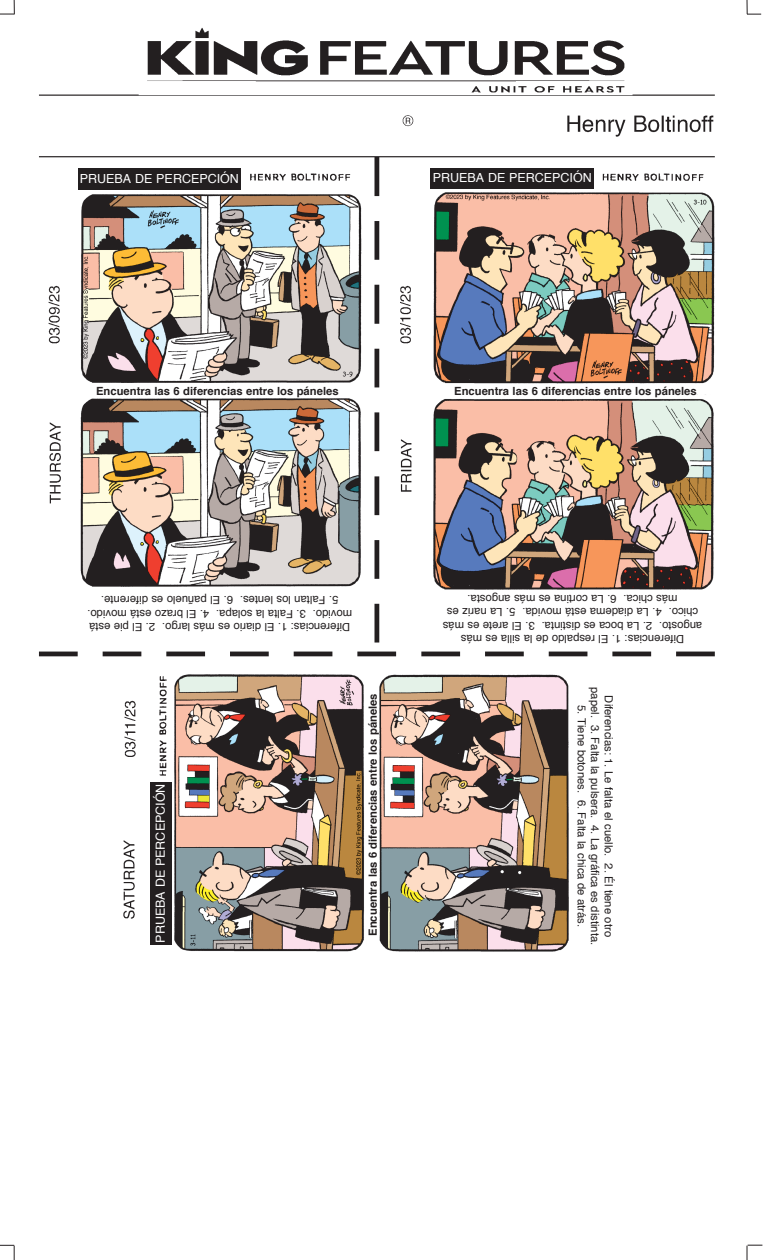
<style>
.page{position:relative;width:765px;height:1260px;background:#fff}
.page>*{position:absolute;margin:0;border:0;box-sizing:border-box;transform-origin:0 0}
.t1{font:12.5px "Helvetica";color:#fff}
.t2{font:11.25px/13.5px "Helvetica";color:#231f20}
.t3{font:700 11.25px "Helvetica";color:#231f20}
</style>
<div class="page">
<img style="left:39px;top:0;width:708px;height:919px">
<img style="left:174px;top:672px;width:396px;height:280px">
<img style="left:79px;top:193px;width:284px;height:394px">
<img style="left:431px;top:192px;width:286px;height:399px">
<svg style="left:0;top:0;width:15px;height:15px"></svg>
<svg style="left:747px;top:0;width:14px;height:15px"></svg>
<svg style="left:747px;top:1245px;width:15px;height:15px"></svg>
<svg style="left:0;top:1245px;width:15px;height:15px"></svg>
<div style="left:430px;top:168px;width:164px;height:20px;background:#231f20"></div>
<div style="left:78px;top:168px;width:163px;height:22px;background:#231f20"></div>
<div style="left:150px;top:782px;width:22px;height:163px;background:#231f20"></div>
<p class="t1" style="left:80px;top:173px;width:161px">PRUEBA DE PERCEPCIÓN</p>
<p class="t1" style="left:433px;top:172px;width:161px">PRUEBA DE PERCEPCIÓN</p>
<p class="t3" style="left:96px;top:386px;width:244px">Encuentra las 6 diferencias entre los páneles</p>
<p class="t3" style="left:454px;top:387px;width:244px">Encuentra las 6 diferencias entre los páneles</p>
<p class="t2" style="left:233px;top:606px;width:133px;rotate:-180deg">E. 6 o l euñapl se . e t ne r e f i d</p>
<p class="t2" style="left:338px;top:606px;width:100px;rotate:-180deg">F. 5 nat la sol .setnel</p>
<p class="t2" style="left:617px;top:605px;width:151px;rotate:-180deg">aL. 6 an i t r oc se m sá . a t sogna</p>
<p class="t2" style="left:678px;top:605px;width:56px;rotate:-180deg">m sá .acihc</p>
<p class="t2" style="left:306px;top:619px;width:91px;rotate:-180deg">F. 3 a t l a a l . apa l os</p>
<p class="t2" style="left:352px;top:619px;width:41px;rotate:-180deg">m .odi vo</p>
<p class="t2" style="left:209px;top:633px;width:123px;text-indent:-141px;rotate:-180deg">D E.1: sai cneref i oi rai dl se m sá .ogral<br>E. 4 oza r bl á t se m . od i vo</p>
<p class="t2" style="left:155px;top:633px;width:67px;rotate:-180deg">E. 2 eipl átse</p>
<p class="t2" style="left:515px;top:618px;width:70px;rotate:-180deg">aL. 5 z i r an se</p>
<p class="t2" style="left:662px;top:618px;width:141px;rotate:-180deg">aL. 4 meda i d a á t se m . ad i vo</p>
<p class="t2" style="left:698px;top:618px;width:31px;rotate:-180deg">.ocihc</p>
<p class="t2" style="left:652px;top:632px;width:112px;rotate:-180deg">aL. 2 acob se .atni tsid</p>
<p class="t2" style="left:702px;top:632px;width:45px;rotate:-180deg">. o t sogna</p>
<p class="t2" style="left:535px;top:645px;width:93px;text-indent:-149px;rotate:-180deg">D E. 1: sa i cne r e f i od l apse r l ed a l a l l i s se m sá<br>E. 3 eteral se m sá</p>
<p class="t1" style="left:155px;top:943px;width:161px;rotate:-90deg">PRUEBA DE PERCEPCIÓN</p>
<p class="t3" style="left:368px;top:936px;width:244px;rotate:-90deg">Encuentra las 6 diferencias entre los páneles</p>
<p class="t2" style="left:615px;top:687px;width:259px;text-align:center;rotate:90deg">Diferencias: 1. Le falta el cuello. 2. Él tiene otro papel. 3. Falta la pulsera. 4. La gráfica es distinta.</p>
<p class="t2" style="left:588px;top:705px;width:223px;rotate:90deg">5. Tiene botones. 6. Falta la chica de atrás.</p>
</div>
